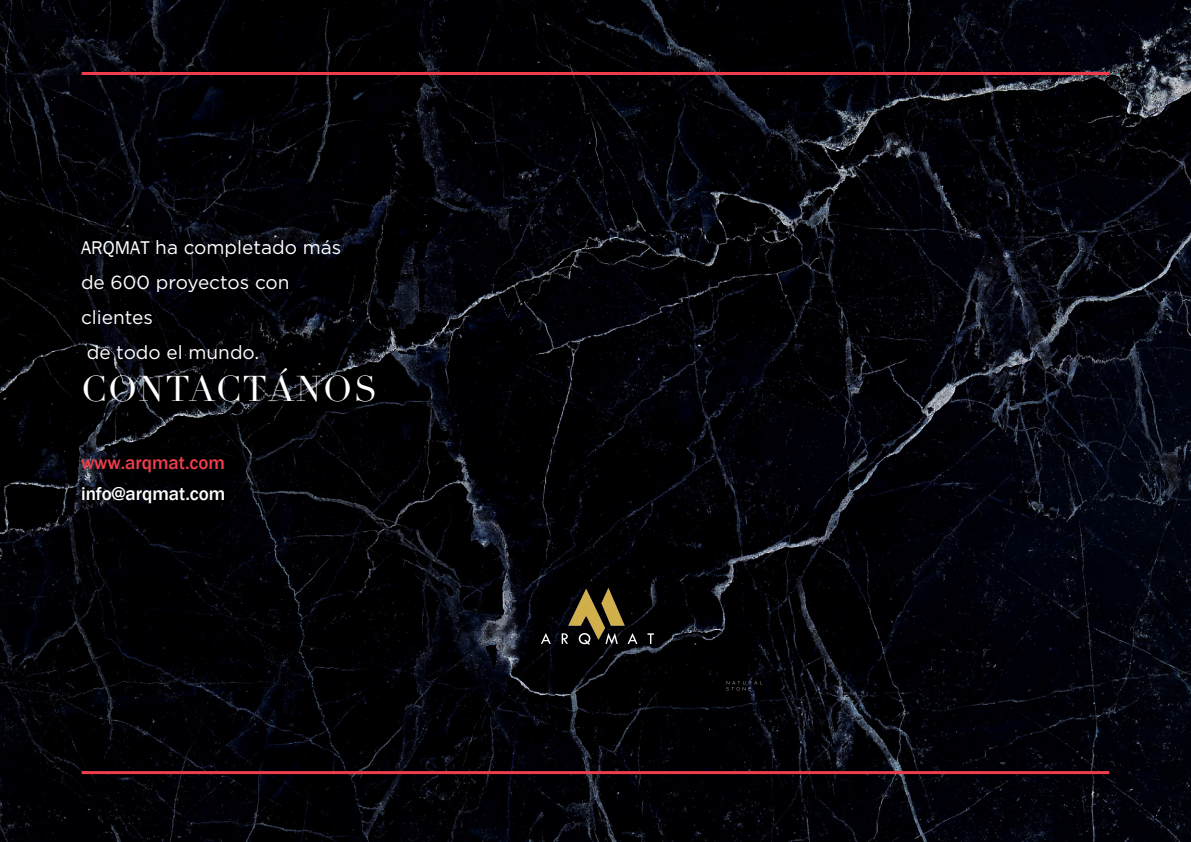
<style>
.page{position:relative;width:1191px;height:842px;background:#fff}
.page>*{position:absolute;margin:0;border:0;box-sizing:border-box;transform-origin:0 0}
.t1{font:35px "Didot";letter-spacing:.05em;color:#fff}
.t2{font:19px/35px "Gotham";color:#fff}
.t3{font:500 19px "Franklin Gothic";color:#fff}
.t4{font:500 19px "Franklin Gothic";color:#ef3d4b}
.s1{font-family:"Franklin Gothic"}
</style>
<div class="page">
<img style="left:0;top:0;width:1191px;height:842px">
<hr style="left:82px;top:72px;width:1027px;height:3px;background:#ef3d4b">
<hr style="left:82px;top:771px;width:1027px;height:3px;background:#ef3d4b">
<svg style="left:726px;top:681px;width:36px;height:9px"></svg>
<img style="left:523px;top:544px;width:146px;height:146px">
<p class="t2" style="left:81px;top:229px;width:262px"><span class="s1">ARQMAT</span> ha completado más de 600 proyectos con clientes<br>de todo el mundo.</p>
<h1 class="t1" style="left:81px;top:368px;width:298px">CONTACTÁNOS</h1>
<p class="t4" style="left:81px;top:452px;width:145px">www.arqmat.com</p>
<p class="t3" style="left:81px;top:482px;width:146px">info@arqmat.com</p>
</div>
